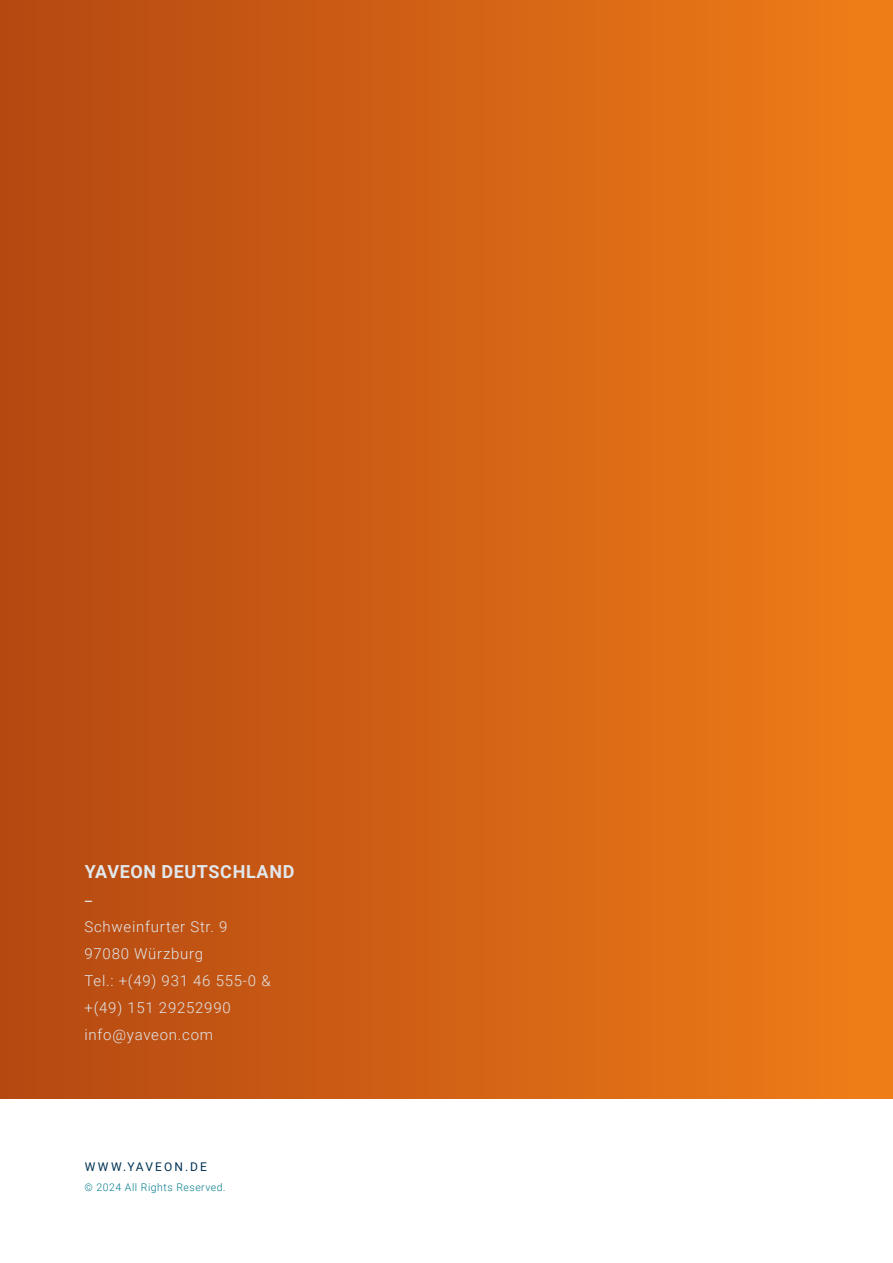
<style>
.page{position:relative;width:893px;height:1263px;background:#fff}
.page>*{position:absolute;margin:0;border:0;box-sizing:border-box;transform-origin:0 0}
.t1{font:700 18px "Roboto";letter-spacing:.035em;color:#e1e7eb}
.t2{font:300 15px/27px "Roboto";letter-spacing:.05em;color:#e1e7eb}
.t3{font:12px "Roboto";letter-spacing:.185em;color:#003254}
.t4{font:300 10.5px "Roboto";letter-spacing:.05em;color:#007b8b}
.t5{font:700 10.5px "Roboto";color:#e1e7eb}
</style>
<div class="page">
<div style="left:0;top:0;width:893px;height:1098px;background:linear-gradient(to right,#b44712,#f07d18)"></div>
<p class="t1" style="left:85px;top:858px;width:211px">YAVEON DEUTSCHLAND</p>
<p class="t5" style="left:85px;top:893px;width:10px">―</p>
<p class="t2" style="left:85px;top:912px;width:188px">Schweinfurter Str. 9<br>97080 Würzburg<br>Tel.: +(49) 931 46 555-0 &amp; +(49) 151 29252990 info@yaveon.com</p>
<p class="t3" style="left:85px;top:1158px;width:124px">WWW.YAVEON.DE</p>
<p class="t4" style="left:85px;top:1180px;width:143px">© 2024 All Rights Reserved.</p>
</div>
